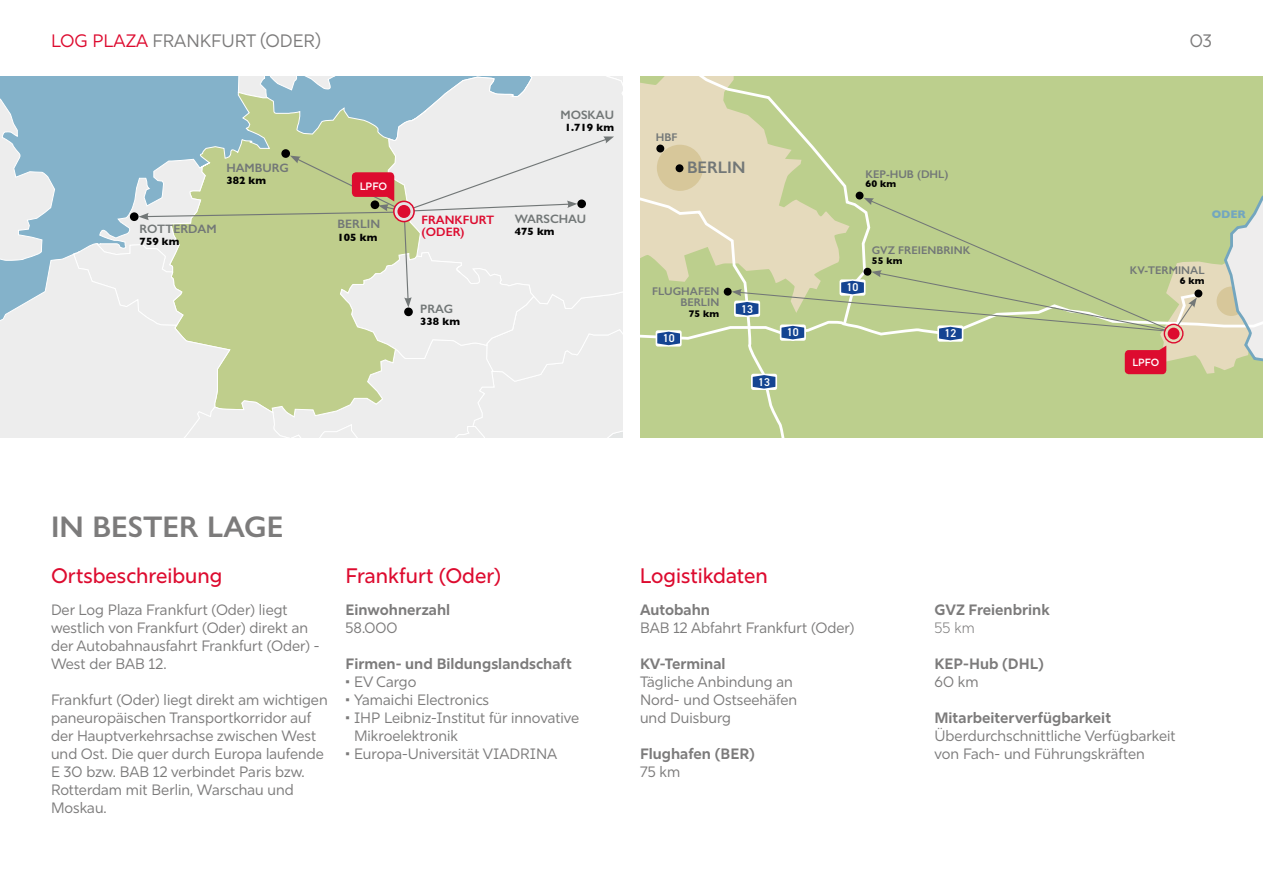
<style>
.page{position:relative;width:1263px;height:893px;background:#fff}
.page>*{position:absolute;margin:0;border:0;box-sizing:border-box;transform-origin:0 0}
.t1{font:600 30px "Gill Sans Nova";color:#7c7b7b}
.t2{font:500 21px "Rig Sans";color:#dd0b2f}
.t3{font:18px "Rig Sans";color:#7c7b7b}
.t4{font:600 16.8px "Gill Sans";color:#727777}
.t5{font:15px/18px "Rig Sans";color:#7c7b7b}
.t6{font:700 15px "Rig Sans";color:#7c7b7b}
.t7{font:300 15px "Rig Sans";color:#7c7b7b}
.t8{font:600 12.3px "Gill Sans";color:#727777}
.t9{font:600 12.3px/12.3px "Gill Sans";color:#dd0b2f}
.t10{font:600 11.4px "DIN2014";color:#fff}
.t11{font:600 11.25px/11.2px "Gill Sans";color:#727777;text-align:right}
.t12{font:700 11.25px "Gill Sans";color:#73a6bf}
.t13{font:700 10.65px "Gill Sans";color:#000}
.t14{font:600 10.65px "Rig Sans";color:#fff}
.t15{font:600 10.5px "Rig Sans";color:#fff}
.t16{font:700 9.75px "Gill Sans";color:#000}
.s1{color:#dd0b2f}
</style>
<div class="page">
<svg style="left:640px;top:77px;width:623px;height:361px;background:#c2ce96"></svg>
<div style="left:656px;top:145px;width:8px;height:8px;background:#000;border-radius:50%"></div>
<svg style="left:0;top:77px;width:623px;height:361px;background:#cfdacf"></svg>
<p class="t3" style="left:51px;top:31px;width:271px"><span class="s1">LOG PLAZA</span> FRANKFURT (ODER)</p>
<p class="t3" style="left:1190px;top:31px;width:24px">03</p>
<p class="t8" style="left:226px;top:164px;width:64px">HAMBURG</p>
<p class="t13" style="left:226px;top:175px;width:41px">382 km</p>
<p class="t14" style="left:360px;top:182px;width:29px">LPFO</p>
<p class="t8" style="left:560px;top:110px;width:55px">MOSKAU</p>
<p class="t13" style="left:565px;top:121px;width:51px">1.719 km</p>
<p class="t9" style="left:421px;top:215px;width:74px">FRANKFURT (ODER)</p>
<p class="t8" style="left:515px;top:214px;width:73px">WARSCHAU</p>
<p class="t8" style="left:338px;top:220px;width:44px">BERLIN</p>
<p class="t13" style="left:338px;top:231px;width:41px">105 km</p>
<p class="t8" style="left:140px;top:224px;width:78px">ROTTERDAM</p>
<p class="t13" style="left:515px;top:225px;width:41px">475 km</p>
<p class="t13" style="left:140px;top:235px;width:41px">759 km</p>
<p class="t8" style="left:420px;top:304px;width:34px">PRAG</p>
<p class="t13" style="left:420px;top:315px;width:41px">338 km</p>
<p class="t11" style="left:656px;top:133px;width:23px">HBF</p>
<p class="t4" style="left:687px;top:162px;width:60px">BERLIN</p>
<p class="t11" style="left:652px;top:286px;width:69px">FLUGHAFEN<br>BERLIN</p>
<p class="t16" style="left:689px;top:308px;width:32px">75 km</p>
<p class="t10" style="left:663px;top:332px;width:13px">10</p>
<p class="t10" style="left:741px;top:302px;width:13px">13</p>
<p class="t10" style="left:758px;top:375px;width:13px">13</p>
<p class="t10" style="left:787px;top:326px;width:13px">10</p>
<p class="t11" style="left:865px;top:169px;width:84px">KEP-HUB (DHL)</p>
<p class="t16" style="left:865px;top:178px;width:32px">60 km</p>
<p class="t10" style="left:847px;top:281px;width:13px">10</p>
<p class="t11" style="left:872px;top:246px;width:100px">GVZ FREIENBRINK</p>
<p class="t16" style="left:872px;top:255px;width:32px">55 km</p>
<p class="t10" style="left:944px;top:327px;width:13px">12</p>
<h1 class="t1" style="left:51px;top:511px;width:234px">IN BESTER LAGE</h1>
<p class="t12" style="left:1212px;top:207px;width:36px">ODER</p>
<p class="t11" style="left:1130px;top:266px;width:76px">KV-TERMINAL</p>
<p class="t16" style="left:1180px;top:275px;width:26px">6 km</p>
<p class="t15" style="left:1132px;top:358px;width:28px">LPFO</p>
<h2 class="t2" style="left:51px;top:567px;width:173px">Ortsbeschreibung</h2>
<h2 class="t2" style="left:345px;top:567px;width:157px">Frankfurt (Oder)</h2>
<h2 class="t2" style="left:640px;top:567px;width:129px">Logistikdaten</h2>
<p class="t5" style="left:51px;top:601px;width:270px">Der Log Plaza Frankfurt (Oder) liegt westlich von Frankfurt (Oder) direkt an der Autobahnausfahrt Frankfurt (Oder) - West der BAB 12.</p>
<p class="t5" style="left:51px;top:691px;width:278px">Frankfurt (Oder) liegt direkt am wichtigen paneuropäischen Transportkorridor auf der Hauptverkehrsachse zwischen West und Ost. Die quer durch Europa laufende E 30 bzw. BAB 12 verbindet Paris bzw.<br>Rotterdam mit Berlin, Warschau und Moskau.</p>
<p class="t6" style="left:345px;top:601px;width:106px">Einwohnerzahl</p>
<p class="t5" style="left:345px;top:619px;width:53px">58.000</p>
<p class="t6" style="left:345px;top:655px;width:228px">Firmen- und Bildungslandschaft</p>
<p class="t5" style="left:345px;top:673px;width:72px">• EV Cargo</p>
<p class="t5" style="left:345px;top:691px;width:145px">• Yamaichi Electronics</p>
<p class="t5" style="left:354px;top:709px;width:227px;text-indent:-9px">• IHP Leibniz-Institut für innovative<br>Mikroelektronik</p>
<p class="t5" style="left:345px;top:745px;width:213px">• Europa-Universität VIADRINA</p>
<p class="t6" style="left:640px;top:601px;width:72px">Autobahn</p>
<p class="t5" style="left:640px;top:619px;width:216px">BAB 12 Abfahrt Frankfurt (Oder)</p>
<p class="t6" style="left:640px;top:655px;width:87px">KV-Terminal</p>
<p class="t5" style="left:640px;top:673px;width:159px">Tägliche Anbindung an<br>Nord- und Ostseehäfen und Duisburg</p>
<p class="t6" style="left:640px;top:745px;width:117px">Flughafen (BER)</p>
<p class="t5" style="left:640px;top:763px;width:42px">75 km</p>
<p class="t6" style="left:934px;top:601px;width:117px">GVZ Freienbrink</p>
<p class="t7" style="left:934px;top:621px;width:42px">55 km</p>
<p class="t6" style="left:934px;top:655px;width:111px">KEP-Hub (DHL)</p>
<p class="t5" style="left:934px;top:673px;width:46px">60 km</p>
<p class="t6" style="left:934px;top:709px;width:178px">Mitarbeiterverfügbarkeit</p>
<p class="t5" style="left:934px;top:727px;width:243px">Überdurchschnittliche Verfügbarkeit von Fach- und Führungskräften</p>
</div>
